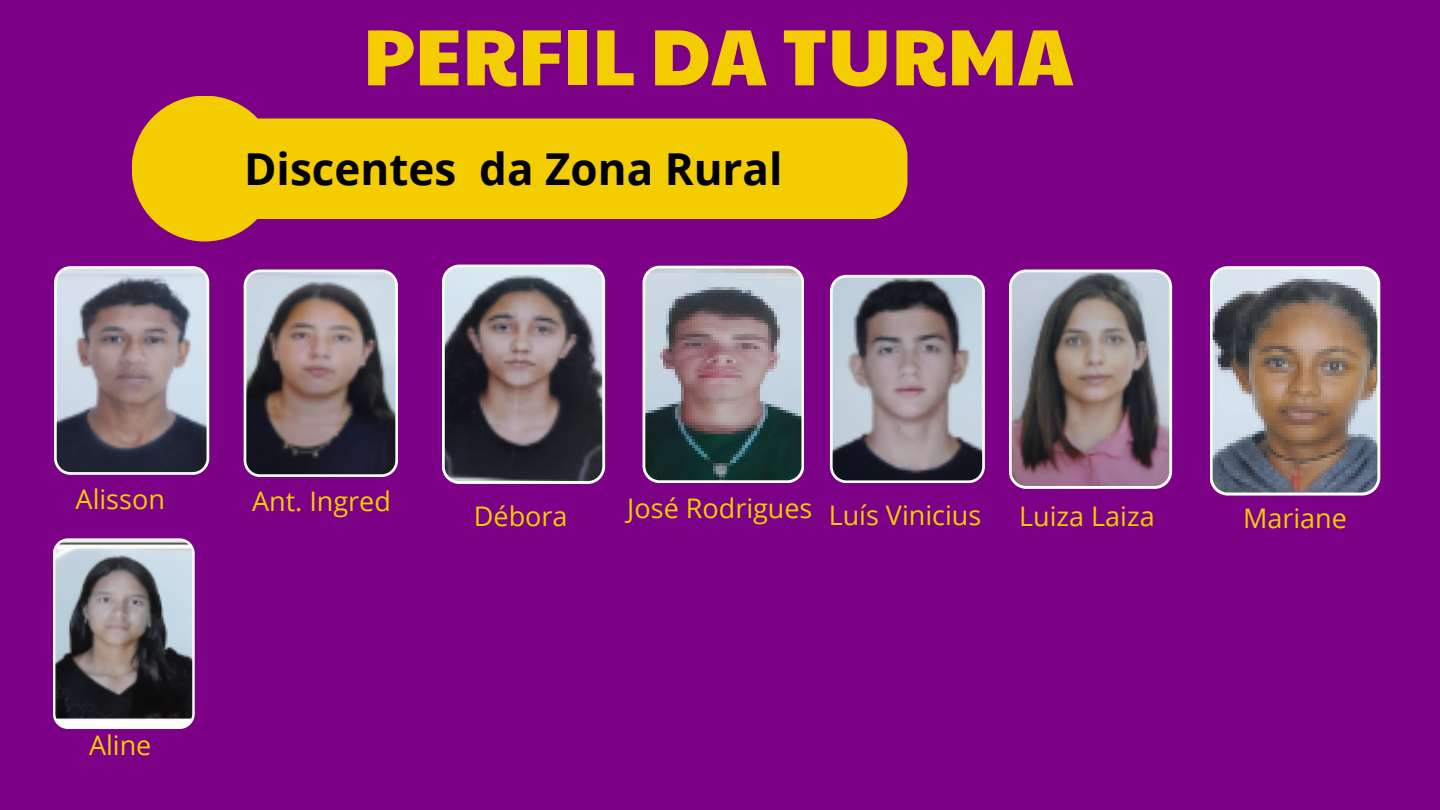
<style>
.page{position:relative;width:1440px;height:810px;background:#7c0187}
.page>*{position:absolute;margin:0;border:0;box-sizing:border-box;transform-origin:0 0}
.t1{font:79.8px "Paytone One";color:#f4cd00}
.t2{font:700 44px "Open Sans";color:#000}
.t3{font:27px "Open Sans";color:#f4cd00}
</style>
<div class="page">
<div style="left:258px;top:118px;width:649px;height:101px;background:#f4cd00"></div>
<div style="left:132px;top:96px;width:146px;height:145px;background:#f4cd00;border-radius:50%"></div>
<svg style="left:54px;top:266px;width:155px;height:209px"></svg>
<svg style="left:244px;top:269px;width:154px;height:208px"></svg>
<svg style="left:442px;top:265px;width:163px;height:219px"></svg>
<svg style="left:643px;top:266px;width:161px;height:217px"></svg>
<svg style="left:830px;top:275px;width:155px;height:208px"></svg>
<svg style="left:1009px;top:269px;width:163px;height:220px"></svg>
<svg style="left:1210px;top:266px;width:170px;height:229px"></svg>
<svg style="left:53px;top:538px;width:142px;height:191px"></svg>
<p class="t1" style="left:363px;top:-3px;width:712px">PERFIL DA TURMA</p>
<p class="t2" style="left:244px;top:138px;width:540px">Discentes da Zona Rural</p>
<h1 class="t3" style="left:76px;top:480px;width:91px">Alisson</h1>
<h2 class="t3" style="left:252px;top:482px;width:140px">Ant. Ingred</h2>
<p class="t3" style="left:89px;top:726px;width:64px">Aline</p>
<p class="t3" style="left:474px;top:497px;width:95px">Débora</p>
<p class="t3" style="left:627px;top:489px;width:187px">José Rodrigues</p>
<p class="t3" style="left:829px;top:496px;width:154px">Luís Vinicius</p>
<p class="t3" style="left:1019px;top:497px;width:137px">Luiza Laiza</p>
<p class="t3" style="left:1243px;top:499px;width:105px">Mariane</p>
</div>
